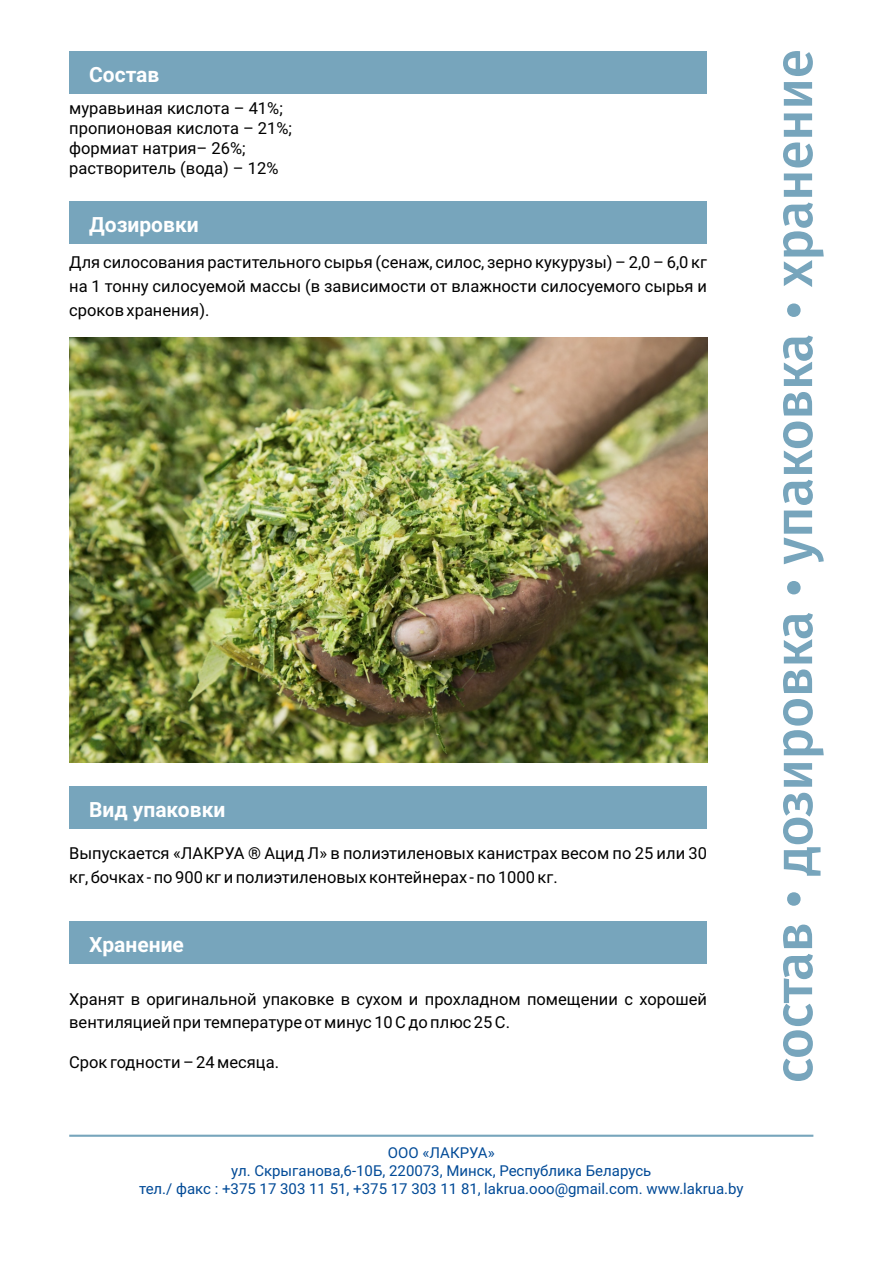
<style>
.page{position:relative;width:893px;height:1263px;background:#fff}
.page>*{position:absolute;margin:0;border:0;box-sizing:border-box;transform-origin:0 0}
.t1{font:500 53.4px "Fira Sans";letter-spacing:-.005em;color:#77a5bc}
.t2{font:700 21px "Roboto";color:#fff}
.t3{font:16.5px/23.7px "Roboto";color:#000}
.t4{font:15px/18px "Roboto";color:#014a97;text-align:center}
</style>
<div class="page">
<hr style="left:69px;top:1135px;width:744px;height:2px;background:#77a5bc">
<img style="left:69px;top:337px;width:638px;height:425px">
<div style="left:69px;top:201px;width:638px;height:43px;background:#77a5bc"></div>
<div style="left:69px;top:51px;width:638px;height:43px;background:#77a5bc"></div>
<div style="left:69px;top:786px;width:638px;height:43px;background:#77a5bc"></div>
<div style="left:69px;top:921px;width:638px;height:43px;background:#77a5bc"></div>
<p class="t2" style="left:89px;top:66px;width:72px">Состав</p>
<p class="t3" style="left:69px;top:100px;width:224px;line-height:19.8px">муравьиная кислота – 41%; пропионовая кислота – 21%; формиат натрия– 26%; растворитель (вода) – 12%</p>
<p class="t2" style="left:89px;top:216px;width:111px">Дозировки</p>
<p class="t3" style="left:69px;top:252px;width:639px;text-align:justify">Для силосования растительного сырья (сенаж, силос, зерно кукурузы) – 2,0 – 6,0 кг на 1 тонну силосуемой массы (в зависимости от влажности силосуемого сырья и сроков хранения).</p>
<p class="t2" style="left:89px;top:801px;width:138px">Вид упаковки</p>
<p class="t3" style="left:69px;top:843px;width:639px">Выпускается «ЛАКРУА ® Ацид Л» в полиэтиленовых канистрах весом по 25 или 30 кг, бочках - по 900 кг и полиэтиленовых контейнерах - по 1000 кг.</p>
<p class="t2" style="left:89px;top:936px;width:96px">Хранение</p>
<p class="t3" style="left:69px;top:989px;width:639px">Хранят в оригинальной упаковке в сухом и прохладном помещении с хорошей вентиляцией при температуре от минус 10 С до плюс 25 С.</p>
<p class="t3" style="left:69px;top:1052px;width:211px">Срок годности – 24 месяца.</p>
<p class="t4" style="left:139px;top:1145px;width:606px">ООО «ЛАКРУА»<br>ул. Скрыганова,6-10Б, 220073, Минск, Республика Беларусь<br>тел./ факс : +375 17 303 11 51, +375 17 303 11 81, lakrua.ooo@gmail.com. www.lakrua.by</p>
<h1 class="t1" style="left:762px;top:1083px;width:1036px;rotate:-90deg">состав • дозировка • упаковка • хранение</h1>
</div>
